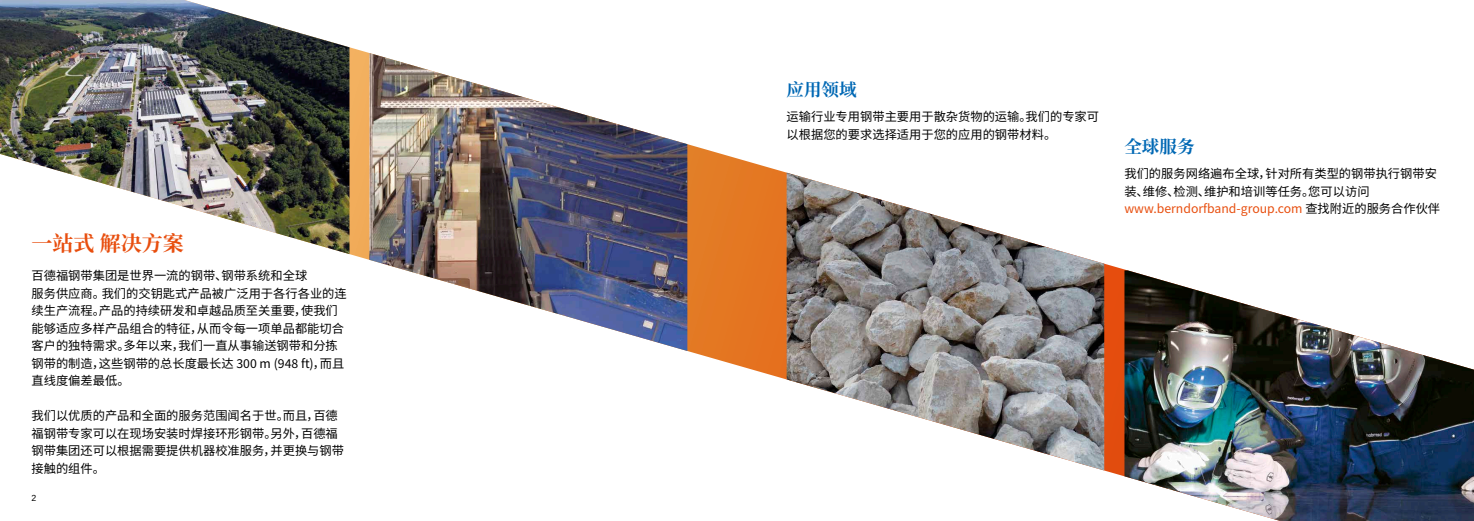
<style>
.page{position:relative;width:1474px;height:521px;background:#fff}
.page>*{position:absolute;margin:0;border:0;box-sizing:border-box;transform-origin:0 0}
.DE_Überschrift{font:700 21px "Source Han Serif SC";color:#e84e0e}
.DE_Zwischenüberschri{font:700 17.5px "Source Han Serif SC";color:#0068b4}
.DE_Lauftext{font:12.25px/17.5px "Source Han Sans CN";color:#000}
.t1{font:8.75px "Liberation Sans";color:#000}
.s1{color:#e84e0e}
</style>
<div class="page">
<svg style="left:349px;top:47px;width:777px;height:430px"></svg>
<img style="left:1124px;top:270px;width:349px;height:251px">
<img style="left:786px;top:173px;width:318px;height:297px">
<img style="left:369px;top:53px;width:318px;height:298px">
<img style="left:0;top:0;width:349px;height:254px">
<p class="DE_Überschrift" style="left:32px;top:231px;width:154px">一站式 解决方案</p>
<p class="DE_Lauftext" style="left:32px;top:267px;width:317px">百德福钢带集团是世界一流的钢带、钢带系统和全球<br>服务供应商。我们的交钥匙式产品被广泛用于各行各业的连续生产流程。产品的持续研发和卓越品质至关重要，使我们能够适应多样产品组合的特征，从而令每一项单品都能切合客户的独特需求。多年以来，我们一直从事输送钢带和分拣钢带的制造，这些钢带的总长度最长达 300 m (948 ft)，而且直线度偏差最低。</p>
<p class="DE_Lauftext" style="left:32px;top:407px;width:314px">我们以优质的产品和全面的服务范围闻名于世。而且，百德福钢带专家可以在现场安装时焊接环形钢带。另外，百德福钢带集团还可以根据需要提供机器校准服务，并更换与钢带接触的组件。</p>
<p class="t1" style="left:32px;top:492px;width:6px">2</p>
<p class="DE_Zwischenüberschri" style="left:786px;top:80px;width:71px">应用领域</p>
<p class="DE_Lauftext" style="left:786px;top:108px;width:314px">运输行业专用钢带主要用于散杂货物的运输。我们的专家可以根据您的要求选择适用于您的应用的钢带材料。</p>
<p class="DE_Zwischenüberschri" style="left:1124px;top:137px;width:71px">全球服务</p>
<p class="DE_Lauftext" style="left:1124px;top:165px;width:317px">我们的服务网络遍布全球，针对所有类型的钢带执行钢带安装、维修、检测、维护和培训等任务。您可以访问<span class="s1">www.berndorfband-group.com</span> 查找附近的服务合作伙伴</p>
</div>
